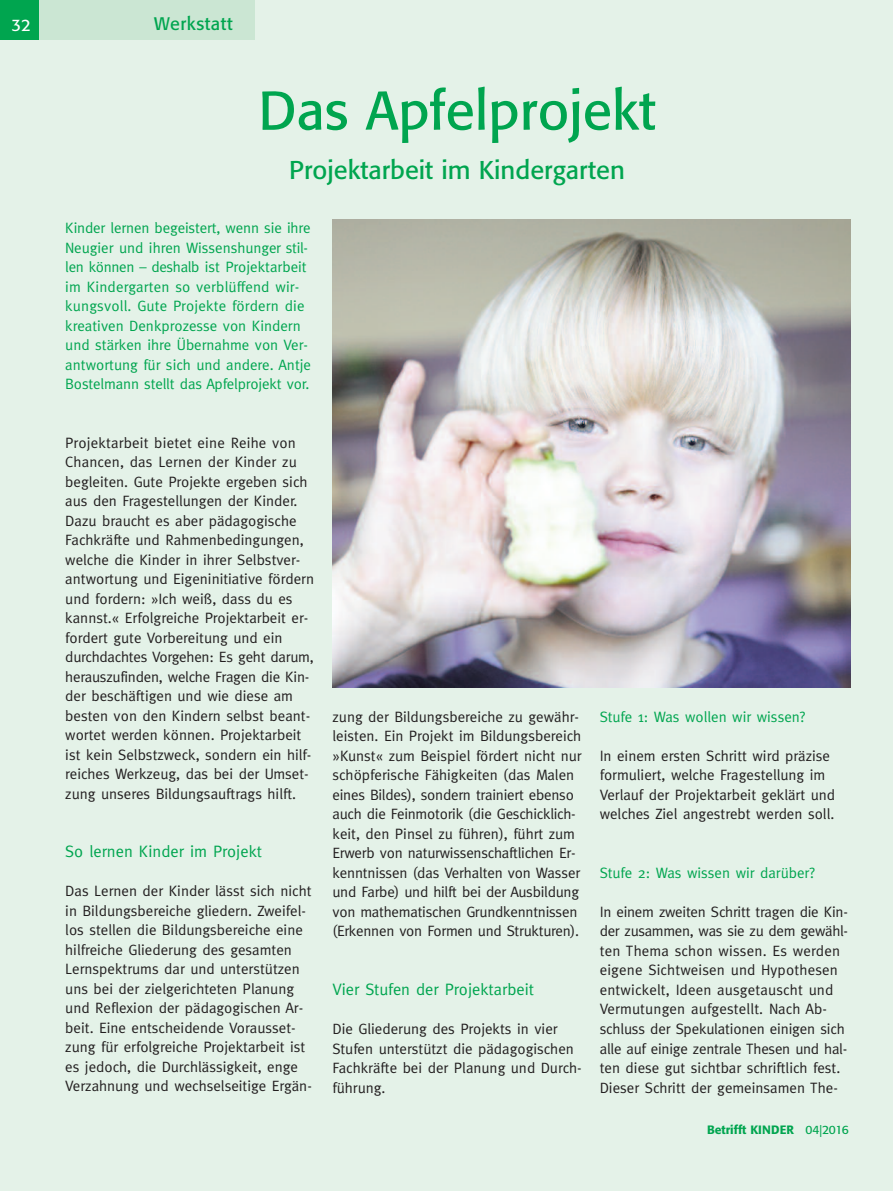
<style>
.page{position:relative;width:893px;height:1191px;background:#e4f2e8}
.page>*{position:absolute;margin:0;border:0;box-sizing:border-box;transform-origin:0 0}
.t1{font:54px "Formata";color:#00a54f}
.t2{font:25.5px "Formata";color:#00a54f}
.t3{font:18px "Formata";letter-spacing:.03em;color:#00a54f}
.t4{font:16.5px "Meta";color:#00a54f}
.t5{font:16.5px "Formata";color:#fff}
.t6{font:15px/19.5px "Meta";color:#231f20}
.t7{font:15px/19.5px "Meta";color:#00a54f}
.t8{font:500 12px "Formata";color:#00a54f}
.s1{font-weight:400}
</style>
<div class="page">
<div style="left:0;top:0;width:255px;height:39px;background:#cbe6d3"></div>
<div style="left:0;top:0;width:38px;height:39px;background:#00a54f"></div>
<img style="left:332px;top:220px;width:518px;height:467px">
<p class="t5" style="left:12px;top:18px;width:21px">32</p>
<p class="t3" style="left:154px;top:16px;width:80px">Werkstatt</p>
<h1 class="t1" style="left:258px;top:88px;width:399px">Das Apfelprojekt</h1>
<h2 class="t2" style="left:289px;top:159px;width:337px">Projektarbeit im Kindergarten</h2>
<p class="t7" style="left:65px;top:218px;width:247px">Kinder lernen begeistert, wenn sie ihre Neugier und ihren Wissenshunger stil&shy;len können – deshalb ist Projektarbeit im Kindergarten so verblüffend wir&shy;kungsvoll. Gute Projekte fördern die kreativen Denkprozesse von Kindern und stärken ihre Übernahme von Ver&shy;antwortung für sich und andere. Antje Bostelmann stellt das Apfelprojekt vor.</p>
<p class="t6" style="left:65px;top:432px;width:250px">Projektarbeit bietet eine Reihe von Chancen, das Lernen der Kinder zu begleiten. Gute Projekte ergeben sich aus den Fragestellungen der Kinder.<br>Dazu braucht es aber pädagogische Fachkräfte und Rahmenbedingungen, welche die Kinder in ihrer Selbstver&shy;antwortung und Eigeninitiative fördern und fordern: »Ich weiß, dass du es kannst.« Erfolgreiche Projektarbeit er&shy;fordert gute Vorbereitung und ein durchdachtes Vorgehen: Es geht darum, herauszufinden, welche Fragen die Kin&shy;der beschäftigen und wie diese am besten von den Kindern selbst beant&shy;wortet werden können. Projektarbeit ist kein Selbstzweck, sondern ein hilf&shy;reiches Werkzeug, das bei der Umset&shy;zung unseres Bildungsauftrags hilft.</p>
<p class="t4" style="left:65px;top:842px;width:198px">So lernen Kinder im Projekt</p>
<p class="t6" style="left:65px;top:881px;width:248px">Das Lernen der Kinder lässt sich nicht in Bildungsbereiche gliedern. Zweifel&shy;los stellen die Bildungsbereiche eine hilfreiche Gliederung des gesamten Lernspektrums dar und unterstützen uns bei der zielgerichteten Planung und Reflexion der pädagogischen Ar&shy;beit. Eine entscheidende Vorausset&shy;zung für erfolgreiche Projektarbeit ist es jedoch, die Durchlässigkeit, enge Verzahnung und wechselseitige Ergän-</p>
<p class="t6" style="left:332px;top:707px;width:251px">zung der Bildungsbereiche zu gewähr&shy;leisten. Ein Projekt im Bildungsbereich »Kunst« zum Beispiel fördert nicht nur schöpferische Fähigkeiten (das Malen eines Bildes), sondern trainiert ebenso auch die Feinmotorik (die Geschicklich&shy;keit, den Pinsel zu führen), führt zum Erwerb von naturwissenschaftlichen Er&shy;kenntnissen (das Verhalten von Wasser und Farbe) und hilft bei der Ausbildung von mathematischen Grundkenntnissen (Erkennen von Formen und Strukturen).</p>
<p class="t4" style="left:333px;top:979px;width:203px">Vier Stufen der Projektarbeit</p>
<p class="t6" style="left:333px;top:1019px;width:251px">Die Gliederung des Projekts in vier<br>Stufen unterstützt die pädagogischen<br>Fachkräfte bei der Planung und Durch&shy;führung.</p>
<p class="t7" style="left:600px;top:707px;width:207px">Stufe 1: Was wollen wir wissen?</p>
<p class="t6" style="left:600px;top:746px;width:237px">In einem ersten Schritt wird präzise formuliert, welche Fragestellung im Verlauf der Projektarbeit geklärt und welches Ziel angestrebt werden soll.</p>
<p class="t7" style="left:600px;top:863px;width:217px">Stufe 2: Was wissen wir darüber?</p>
<p class="t6" style="left:600px;top:902px;width:250px">In einem zweiten Schritt tragen die Kin&shy;der zusammen, was sie zu dem gewähl&shy;ten Thema schon wissen. Es werden eigene Sichtweisen und Hypothesen entwickelt, Ideen ausgetauscht und Vermutungen aufgestellt. Nach Ab&shy;schluss der Spekulationen einigen sich alle auf einige zentrale Thesen und hal&shy;ten diese gut sichtbar schriftlich fest.<br>Dieser Schritt der gemeinsamen The-</p>
<p class="t8" style="left:707px;top:1124px;width:143px">Betrifft KINDER <span class="s1">04|2016</span></p>
</div>
